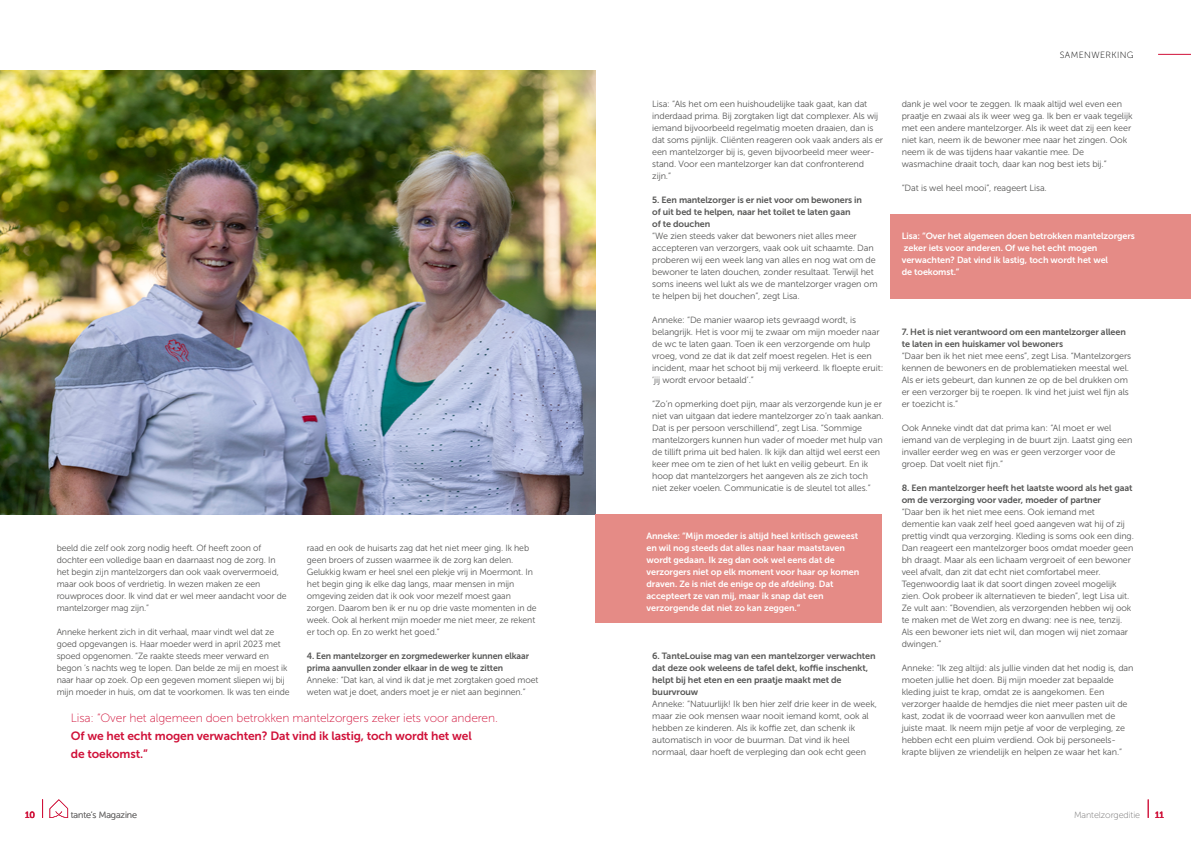
<style>
.page{position:relative;width:1191px;height:842px;background:#fff}
.page>*{position:absolute;margin:0;border:0;box-sizing:border-box;transform-origin:0 0}
.t1{font:12px/18px "Museo Sans 700";letter-spacing:-.01em;color:#d01139}
.t2{font:12px "Museo Sans 100";letter-spacing:-.01em;color:#d01139}
.t3{font:9px/12px "Museo Sans 300";letter-spacing:-.01em;color:#575756}
.t4{font:9px/12px "Museo Sans 700";letter-spacing:-.01em;color:#575756}
.t5{font:9px/12px "Museo Sans 700";letter-spacing:-.01em;color:#fff}
.t6{font:9px "Museo Sans 100";letter-spacing:-.01em;color:#706f6f}
.t7{font:9px "Museo Sans 100";letter-spacing:.04em;color:#000}
.t8{font:9px "Museo Sans 500";color:#d01139}
</style>
<div class="page">
<svg style="left:1148px;top:799px;width:1px;height:19px"></svg>
<img style="left:0;top:71px;width:595px;height:444px">
<div style="left:595px;top:515px;width:287px;height:108px;background:#e58b86"></div>
<div style="left:890px;top:215px;width:301px;height:84px;background:#e58b86"></div>
<svg style="left:50px;top:799px;width:18px;height:19px"></svg>
<svg style="left:42px;top:799px;width:1px;height:19px"></svg>
<hr style="left:1158px;top:54px;width:33px;height:1px;background:#d01139">
<p class="t3" style="left:57px;top:542px;width:231px">beeld die zelf ook zorg nodig heeft. Of heeft zoon of dochter een volledige baan en daarnaast nog de zorg. In het begin zijn mantelzorgers dan ook vaak oververmoeid, maar ook boos of verdrietig. In wezen maken ze een rouwproces door. Ik vind dat er wel meer aandacht voor de mantelzorger mag zijn.”</p>
<p class="t3" style="left:57px;top:626px;width:234px">Anneke herkent zich in dit verhaal, maar vindt wel dat ze goed opgevangen is. Haar moeder werd in april 2023 met spoed opgenomen. “Ze raakte steeds meer verward en begon ’s nachts weg te lopen. Dan belde ze mij en moest ik naar haar op zoek. Op een gegeven moment sliepen wij bij mijn moeder in huis, om dat te voorkomen. Ik was ten einde</p>
<p class="t3" style="left:307px;top:542px;width:231px">raad en ook de huisarts zag dat het niet meer ging. Ik heb geen broers of zussen waarmee ik de zorg kan delen.<br>Gelukkig kwam er heel snel een plekje vrij in Moermont. In het begin ging ik elke dag langs, maar mensen in mijn omgeving zeiden dat ik ook voor mezelf moest gaan zorgen. Daarom ben ik er nu op drie vaste momenten in de week. Ook al herkent mijn moeder me niet meer, ze rekent er toch op. En zo werkt het goed.”</p>
<p class="t4" style="left:307px;top:650px;width:224px">4. Een mantelzorger en zorgmedewerker kunnen elkaar prima aanvullen zonder elkaar in de weg te zitten</p>
<p class="t3" style="left:307px;top:674px;width:233px">Anneke: “Dat kan, al vind ik dat je met zorgtaken goed moet weten wat je doet, anders moet je er niet aan beginnen.”</p>
<h1 class="t2" style="left:71px;top:712px;width:428px">Lisa: “Over het algemeen doen betrokken mantelzorgers zeker iets voor anderen.</h1>
<h1 class="t1" style="left:71px;top:727px;width:402px">Of we het echt mogen verwachten? Dat vind ik lastig, toch wordt het wel de toekomst.”</h1>
<p class="t3" style="left:652px;top:98px;width:232px">Lisa: “Als het om een huishoudelijke taak gaat, kan dat inderdaad prima. Bij zorgtaken ligt dat complexer. Als wij iemand bijvoorbeeld regelmatig moeten draaien, dan is dat soms pijnlijk. Cliënten reageren ook vaak anders als er een mantelzorger bij is, geven bijvoorbeeld meer weer&shy;stand. Voor een mantelzorger kan dat confronterend zijn.”</p>
<p class="t4" style="left:652px;top:194px;width:211px">5. Een mantelzorger is er niet voor om bewoners in of uit bed te helpen, naar het toilet te laten gaan<br>of te douchen</p>
<p class="t3" style="left:652px;top:230px;width:227px">“We zien steeds vaker dat bewoners niet alles meer accepteren van verzorgers, vaak ook uit schaamte. Dan proberen wij een week lang van alles en nog wat om de bewoner te laten douchen, zonder resultaat. Terwijl het soms ineens wel lukt als we de mantelzorger vragen om te helpen bij het douchen”, zegt Lisa.</p>
<p class="t3" style="left:652px;top:314px;width:233px">Anneke: “De manier waarop iets gevraagd wordt, is belangrijk. Het is voor mij te zwaar om mijn moeder naar de wc te laten gaan. Toen ik een verzorgende om hulp vroeg, vond ze dat ik dat zelf moest regelen. Het is een incident, maar het schoot bij mij verkeerd. Ik floepte eruit: ‘jij wordt ervoor betaald’.”</p>
<p class="t3" style="left:652px;top:398px;width:233px">“Zo’n opmerking doet pijn, maar als verzorgende kun je er niet van uitgaan dat iedere mantelzorger zo’n taak aankan.<br>Dat is per persoon verschillend”, zegt Lisa. “Sommige mantelzorgers kunnen hun vader of moeder met hulp van de tillift prima uit bed halen. Ik kijk dan altijd wel eerst een keer mee om te zien of het lukt en veilig gebeurt. En ik hoop dat mantelzorgers het aangeven als ze zich toch niet zeker voelen. Communicatie is de sleutel tot alles.”</p>
<p class="t5" style="left:646px;top:530px;width:214px">Anneke: “Mijn moeder is altijd heel kritisch geweest en wil nog steeds dat alles naar haar maatstaven wordt gedaan. Ik zeg dan ook wel eens dat de verzorgers niet op elk moment voor haar op komen draven. Ze is niet de enige op de afdeling. Dat accepteert ze van mij, maar ik snap dat een verzorgende dat niet zo kan zeggen.”</p>
<p class="t4" style="left:652px;top:650px;width:225px">6. TanteLouise mag van een mantelzorger verwachten dat deze ook weleens de tafel dekt, koffie inschenkt, helpt bij het eten en een praatje maakt met de buurvrouw</p>
<p class="t3" style="left:652px;top:698px;width:226px">Anneke: “Natuurlijk! Ik ben hier zelf drie keer in de week, maar zie ook mensen waar nooit iemand komt, ook al hebben ze kinderen. Als ik koffie zet, dan schenk ik automatisch in voor de buurman. Dat vind ik heel normaal, daar hoeft de verpleging dan ook echt geen</p>
<p class="t7" style="left:1059px;top:50px;width:75px">SAMENWERKING</p>
<p class="t3" style="left:901px;top:98px;width:232px">dank je wel voor te zeggen. Ik maak altijd wel even een praatje en zwaai als ik weer weg ga. Ik ben er vaak tegelijk met een andere mantelzorger. Als ik weet dat zij een keer niet kan, neem ik de bewoner mee naar het zingen. Ook neem ik de was tijdens haar vakantie mee. De wasmachine draait toch, daar kan nog best iets bij.”</p>
<p class="t3" style="left:901px;top:182px;width:147px">“Dat is wel heel mooi”, reageert Lisa.</p>
<p class="t5" style="left:901px;top:230px;width:235px">Lisa: “Over het algemeen doen betrokken mantelzorgers zeker iets voor anderen. Of we het echt mogen verwachten? Dat vind ik lastig, toch wordt het wel<br>de toekomst.”</p>
<p class="t4" style="left:901px;top:326px;width:226px">7. Het is niet verantwoord om een mantelzorger alleen te laten in een huiskamer vol bewoners</p>
<p class="t3" style="left:901px;top:350px;width:231px">“Daar ben ik het niet mee eens”, zegt Lisa. “Mantelzorgers kennen de bewoners en de problematieken meestal wel.<br>Als er iets gebeurt, dan kunnen ze op de bel drukken om er een verzorger bij te roepen. Ik vind het juist wel fijn als er toezicht is.”</p>
<p class="t3" style="left:901px;top:422px;width:232px">Ook Anneke vindt dat dat prima kan: “Al moet er wel iemand van de verpleging in de buurt zijn. Laatst ging een invaller eerder weg en was er geen verzorger voor de groep. Dat voelt niet fijn.”</p>
<p class="t4" style="left:901px;top:482px;width:232px">8. Een mantelzorger heeft het laatste woord als het gaat om de verzorging voor vader, moeder of partner</p>
<p class="t3" style="left:901px;top:506px;width:234px">“Daar ben ik het niet mee eens. Ook iemand met dementie kan vaak zelf heel goed aangeven wat hij of zij prettig vindt qua verzorging. Kleding is soms ook een ding.<br>Dan reageert een mantelzorger boos omdat moeder geen bh draagt. Maar als een lichaam vergroeit of een bewoner veel afvalt, dan zit dat echt niet comfortabel meer.<br>Tegenwoordig laat ik dat soort dingen zoveel mogelijk zien. Ook probeer ik alternatieven te bieden”, legt Lisa uit.<br>Ze vult aan: “Bovendien, als verzorgenden hebben wij ook te maken met de Wet zorg en dwang: nee is nee, tenzij.<br>Als een bewoner iets niet wil, dan mogen wij niet zomaar dwingen.”</p>
<p class="t3" style="left:901px;top:662px;width:233px">Anneke: “Ik zeg altijd: als jullie vinden dat het nodig is, dan moeten jullie het doen. Bij mijn moeder zat bepaalde kleding juist te krap, omdat ze is aangekomen. Een verzorger haalde de hemdjes die niet meer pasten uit de kast, zodat ik de voorraad weer kon aanvullen met de juiste maat. Ik neem mijn petje af voor de verpleging, ze hebben echt een pluim verdiend. Ook bij personeels&shy;krapte blijven ze vriendelijk en helpen ze waar het kan.”</p>
<p class="t8" style="left:25px;top:810px;width:11px">10</p>
<p class="t6" style="left:71px;top:810px;width:68px">tante’s Magazine</p>
<p class="t8" style="left:1155px;top:810px;width:10px">11</p>
<p class="t6" style="left:1074px;top:810px;width:68px">Mantelzorgeditie</p>
</div>
